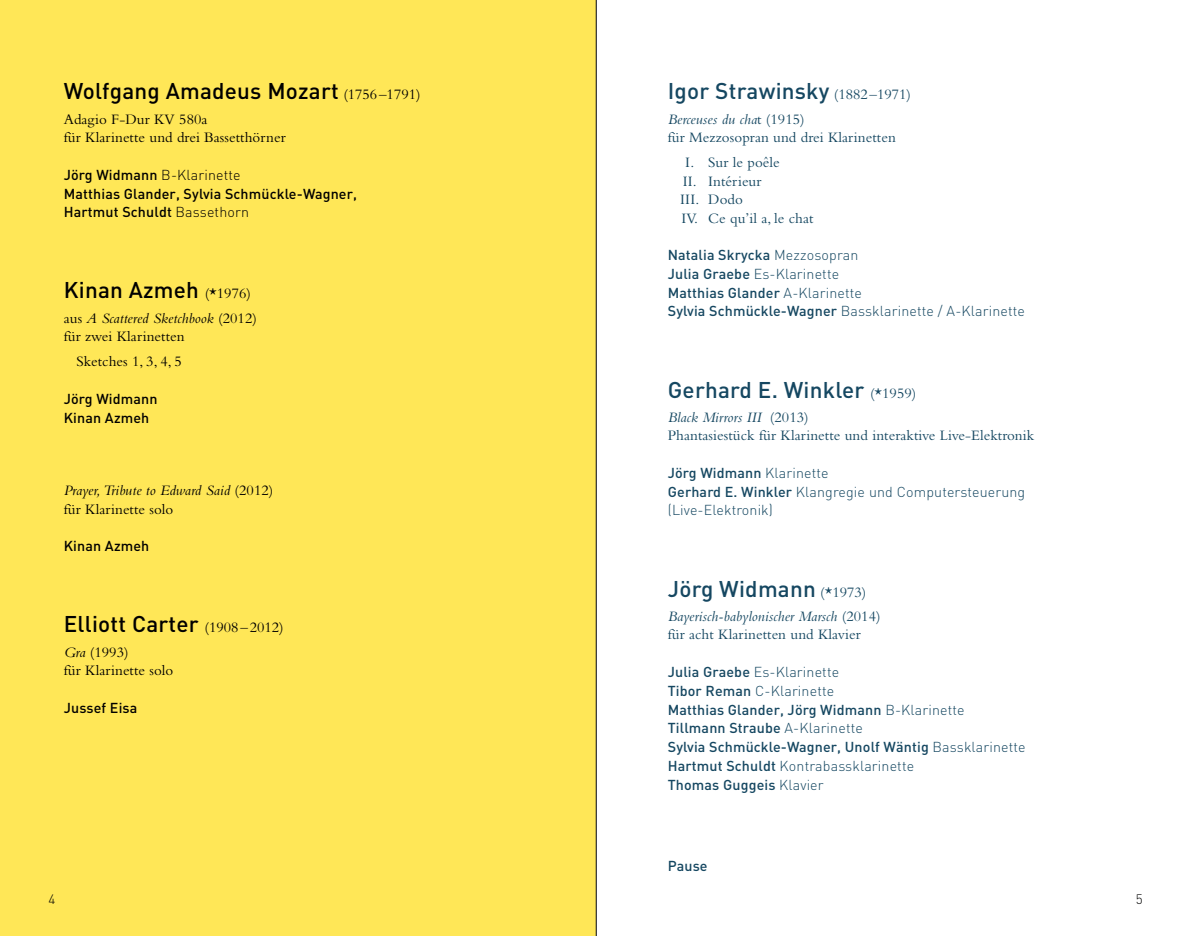
<style>
.page{position:relative;width:1191px;height:936px;background:#fff}
.page>*{position:absolute;margin:0;border:0;box-sizing:border-box;transform-origin:0 0}
.t1{font:500 22.5px "DIN";letter-spacing:.01em;color:#000}
.t2{font:500 22.5px "DIN";letter-spacing:.01em;color:#154761}
.t3{font:15px/18.5px "Bembo";letter-spacing:.005em;color:#154761}
.t4{font:15px/18.5px "Bembo";letter-spacing:.005em;color:#000}
.t5{font:italic 15px/18.5px "Bembo";letter-spacing:.005em;color:#000}
.t6{font:500 14.25px/18.8px "DIN";letter-spacing:.01em;color:#154761}
.t7{font:300 14.25px/18.8px "DIN";letter-spacing:.01em;color:#154761}
.t8{font:500 14.25px/18.8px "DIN";letter-spacing:.01em;color:#000}
.t9{font:300 13.5px "DIN";color:#000}
.s1{font-family:"Bembo";font-weight:400;font-size:15px}
.s2{font-weight:300}
.s3{font-style:italic}
.s4{font-style:normal}
.s5{font-weight:500}
</style>
<div class="page">
<hr style="left:596px;top:1px;width:1px;height:934px;background:#000">
<div style="left:0;top:1px;width:595px;height:934px;background:#ffe757"></div>
<h1 class="t1" style="left:64px;top:77px;width:358px">Wolfgang Amadeus Mozart <span class="s1">(1756–1791)</span></h1>
<p class="t4" style="left:64px;top:110px;width:223px">Adagio F-Dur KV 580a<br>für Klarinette und drei Bassetthörner</p>
<p class="t8" style="left:64px;top:165px;width:295px">Jörg Widmann <span class="s2">B-Klarinette<br></span>Matthias Glander, Sylvia Schmückle-Wagner,<br>Hartmut Schuldt <span class="s2">Bassethorn</span></p>
<h1 class="t1" style="left:64px;top:276px;width:189px">Kinan Azmeh <span class="s1">(*1976)</span></h1>
<p class="t4" style="left:64px;top:309px;width:195px">aus <span class="s3">A Scattered Sketchbook</span> (2012) für zwei Klarinetten</p>
<p class="t4" style="left:77px;top:352px;width:107px">Sketches 1, 3, 4, 5</p>
<p class="t8" style="left:64px;top:389px;width:95px">Jörg Widmann<br>Kinan Azmeh</p>
<p class="t5" style="left:64px;top:481px;width:211px">Prayer, Tribute to Edward Said <span class="s4">(2012) für Klarinette solo</span></p>
<p class="t8" style="left:64px;top:536px;width:87px">Kinan Azmeh</p>
<h1 class="t1" style="left:64px;top:609px;width:221px">Elliott Carter <span class="s1">(1908 – 2012)</span></h1>
<p class="t4" style="left:64px;top:642px;width:111px"><span class="s3">Gra</span> (1993)<br>für Klarinette solo</p>
<p class="t8" style="left:64px;top:697px;width:75px">Jussef Eisa</p>
<h1 class="t2" style="left:668px;top:77px;width:245px">Igor Strawinsky <span class="s1">(1882 –1971)</span></h1>
<p class="t3" style="left:668px;top:110px;width:230px"><span class="s3">Berceuses du cha</span>t (1915)<br>für Mezzosopran und drei Klarinetten</p>
<p class="t3" style="left:680px;top:153px;width:135px;text-indent:5px">I. Sur le poêle<br>II. Intérieur<br>III. Dodo<br>IV. Ce qu’il a, le chat</p>
<p class="t7" style="left:668px;top:245px;width:358px"><span class="s5">Natalia Skrycka</span> Mezzosopran<br><span class="s5">Julia Graebe</span> Es-Klarinette<br><span class="s5">Matthias Glander</span> A-Klarinette<br><span class="s5">Sylvia Schmückle-Wagner</span> Bassklarinette / A-Klarinette</p>
<h1 class="t2" style="left:668px;top:375px;width:250px">Gerhard E. Winkler <span class="s1">(*1959)</span></h1>
<p class="t3" style="left:668px;top:408px;width:368px"><span class="s3">Black Mirrors III</span> (2013)<br>Phantasiestück für Klarinette und interaktive Live-Elektronik</p>
<p class="t7" style="left:668px;top:463px;width:359px"><span class="s5">Jörg Widmann</span> Klarinette<br><span class="s5">Gerhard E. Winkler</span> Klangregie und Computersteuerung (Live-Elektronik)</p>
<h1 class="t2" style="left:668px;top:574px;width:200px">Jörg Widmann <span class="s1">(*1973)</span></h1>
<p class="t3" style="left:668px;top:606px;width:214px"><span class="s3">Bayerisch-babylonischer Marsch</span> (2014) für acht Klarinetten und Klavier</p>
<p class="t6" style="left:668px;top:662px;width:359px">Julia Graebe <span class="s2">Es-Klarinette<br></span>Tibor Reman <span class="s2">C-Klarinette<br></span>Matthias Glander, Jörg Widmann <span class="s2">B-Klarinette </span>Tillmann Straube <span class="s2">A-Klarinette<br></span>Sylvia Schmückle-Wagner, Unolf Wäntig <span class="s2">Bassklarinette </span>Hartmut Schuldt <span class="s2">Kontrabassklarinette<br></span>Thomas Guggeis <span class="s2">Klavier</span></p>
<p class="t6" style="left:668px;top:855px;width:41px">Pause</p>
<p class="t9" style="left:48px;top:891px;width:8px">4</p>
<p class="t9" style="left:1135px;top:891px;width:8px">5</p>
</div>
